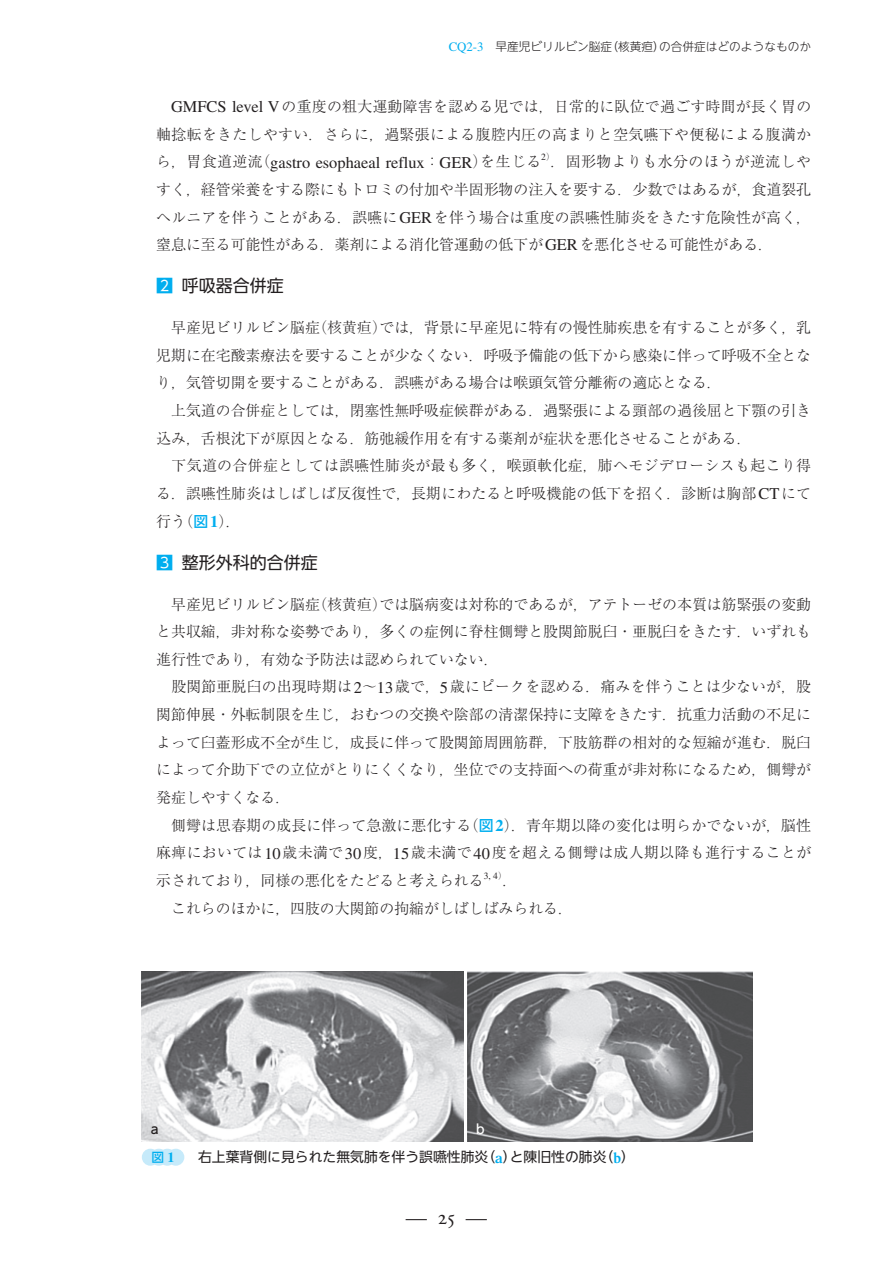
<style>
.page{position:relative;width:893px;height:1263px;background:#fff}
.page>*{position:absolute;margin:0;border:0;box-sizing:border-box;transform-origin:0 0}
.t1{font:21.3px "Adobe Garamond Pro";color:#231f20}
.t2{font:16.95px "UD Shin Go Pr 6";color:#231f20}
.t3{font:16.35px "Times LT Std";color:#231f20}
.t4{font:300 14.85px/27.6px "Ryumin Pr 6";color:#231f20}
.t5{font:300 14.85px/27.6px "Ryumin Pr 6";letter-spacing:.025em;color:#231f20;text-align:right}
.t6{font:13.8px "UD Shin Go NT Pr 6";color:#231f20}
.t7{font:500 12.75px "UD Shin Go NT Pro";color:#00aeef}
.t8{font:500 12.75px "UD Shin Go Pr 6";color:#231f20}
.t9{font:500 12.75px "UD Shin Go Pr 6";color:#fff}
.t10{font:300 11.7px "UD Shin Go NT Pro";color:#231f20}
.t11{font:9.6px "Times LT Std";color:#231f20}
.s1{font-family:"Times LT Std";font-weight:400;font-size:12.9px;color:#00aeef}
.s2{font-family:"Times LT Std";font-weight:400;font-size:16.35px}
.s3{font-family:"Ryumin Pr 6";font-weight:300;font-size:14.85px}
.s4{font-family:"Ryumin Pr 6";font-weight:300;font-size:8.7px}
.s5{color:#00aeef}
.s6{font-family:"UD Shin Go NT Pro";font-weight:500;color:#00aeef}
.s7{font-family:"Times LT Std";font-weight:700;font-size:16.35px;color:#00aeef}
.s8{font-family:"Times LT Std";font-weight:700;font-size:14.1px}
.s9{font-family:"Times LT Std";font-weight:600;font-size:15.15px;color:#00aeef}
</style>
<div class="page">
<svg style="left:142px;top:1149px;width:42px;height:17px"></svg>
<img style="left:142px;top:971px;width:322px;height:171px">
<img style="left:468px;top:971px;width:285px;height:171px">
<hr style="left:0;top:0;width:1px;height:224px;background:#bfbfbf">
<p class="t10" style="left:449px;top:37px;width:364px"><span class="s1">CQ2-3</span>　早産児ビリルビン脳症（核黄疸）の合併症はどのようなものか</p>
<p class="t5" style="left:156px;top:92px;width:656px"><span class="s2">GMFCS level V</span>の重度の粗大運動障害を認める児では，日常的に臥位で過ごす時間が長く胃の軸捻転をきたしやすい．さらに，過緊張による腹腔内圧の高まりと空気嚥下や便秘による腹満か</p>
<p class="t3" style="left:156px;top:153px;width:386px"><span class="s3">ら，胃食道逆流（</span>gastro esophaeal reflux<span class="s3">：</span>GER<span class="s3">）を生じる</span></p>
<p class="t11" style="left:541px;top:151px;width:15px">2<span class="s4">）</span></p>
<p class="t4" style="left:156px;top:147px;width:656px;text-align:justify;text-indent:394px">．固形物よりも水分のほうが逆流しやすく，経管栄養をする際にもトロミの付加や半固形物の注入を要する．少数ではあるが，食道裂孔ヘルニアを伴うことがある．誤嚥に<span class="s2">GER</span>を伴う場合は重度の誤嚥性肺炎をきたす危険性が高く，窒息に至る可能性がある．薬剤による消化管運動の低下が<span class="s2">GER</span>を悪化させる可能性がある．</p>
<p class="t2" style="left:156px;top:272px;width:129px"><span class="s5">2</span> 呼吸器合併症</p>
<p class="t4" style="left:156px;top:313px;width:656px">　早産児ビリルビン脳症（核黄疸）では，背景に早産児に特有の慢性肺疾患を有することが多く，乳児期に在宅酸素療法を要することが少なくない．呼吸予備能の低下から感染に伴って呼吸不全となり，気管切開を要することがある．誤嚥がある場合は喉頭気管分離術の適応となる．<br>　上気道の合併症としては，閉塞性無呼吸症候群がある．過緊張による頸部の過後屈と下顎の引き込み，舌根沈下が原因となる．筋弛緩作用を有する薬剤が症状を悪化させることがある．<br>　下気道の合併症としては誤嚥性肺炎が最も多く，喉頭軟化症，肺ヘモジデローシスも起こり得る．誤嚥性肺炎はしばしば反復性で，長期にわたると呼吸機能の低下を招く．診断は胸部<span class="s2">CT</span>にて行う（<span class="s6">図</span><span class="s7">1</span>）．</p>
<p class="t2" style="left:156px;top:549px;width:163px"><span class="s5">3</span> 整形外科的合併症</p>
<p class="t4" style="left:156px;top:589px;width:656px">　早産児ビリルビン脳症（核黄疸）では脳病変は対称的であるが，アテトーゼの本質は筋緊張の変動と共収縮，非対称な姿勢であり，多くの症例に脊柱側彎と股関節脱臼・亜脱臼をきたす．いずれも進行性であり，有効な予防法は認められていない．<br>　股関節亜脱臼の出現時期は<span class="s2">2</span>～<span class="s2">13</span>歳で，<span class="s2">5</span>歳にピークを認める．痛みを伴うことは少ないが，股関節伸展・外転制限を生じ，おむつの交換や陰部の清潔保持に支障をきたす．抗重力活動の不足によって臼蓋形成不全が生じ，成長に伴って股関節周囲筋群，下肢筋群の相対的な短縮が進む．脱臼によって介助下での立位がとりにくくなり，坐位での支持面への荷重が非対称になるため，側彎が発症しやすくなる．<br>　側彎は思春期の成長に伴って急激に悪化する（<span class="s6">図</span><span class="s7">2</span>）．青年期以降の変化は明らかでないが，脳性麻痺においては<span class="s2">10</span>歳未満で<span class="s2">30</span>度，<span class="s2">15</span>歳未満で<span class="s2">40</span>度を超える側彎は成人期以降も進行することが示されており，同様の悪化をたどると考えられる</p>
<p class="t11" style="left:484px;top:870px;width:24px">3, 4<span class="s4">）</span></p>
<p class="t4" style="left:156px;top:866px;width:418px;text-indent:346px">．<br>　これらのほかに，四肢の大関節の拘縮がしばしばみられる．</p>
<p class="t8" style="left:151px;top:1119px;width:9px">a</p>
<p class="t9" style="left:476px;top:1119px;width:10px">b</p>
<p class="t7" style="left:152px;top:1147px;width:24px">図 <span class="s8">1</span></p>
<p class="t6" style="left:198px;top:1146px;width:438px">右上葉背側に見られた無気肺を伴う誤嚥性肺炎（<span class="s9">a</span>）と陳旧性の肺炎（<span class="s9">b</span>）</p>
<h1 class="t1" style="left:406px;top:1205px;width:82px">—25—</h1>
</div>
